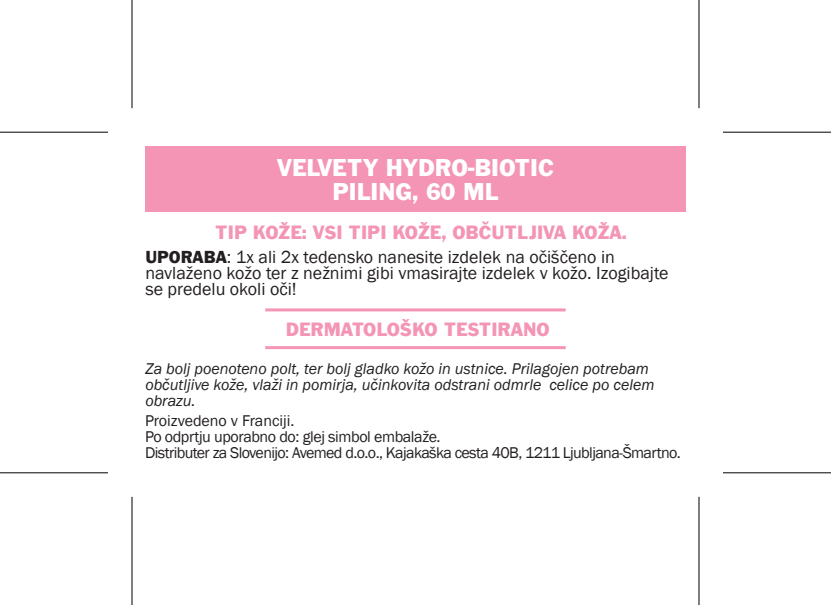
<style>
.page{position:relative;width:831px;height:605px;background:#fff}
.page>*{position:absolute;margin:0;border:0;box-sizing:border-box;transform-origin:0 0}
.t1{font:25.2px/24px "Franklin Gothic";color:#fff;text-align:center}
.t2{font:20px "Franklin Gothic";color:#f495b5}
.t3{font:18px/16px "Franklin Gothic";color:#231f20}
.t4{font:italic 16px/16px "Franklin Gothic";color:#231f20}
.t5{font:16px/16px "Franklin Gothic";letter-spacing:-.035em;color:#231f20}
.s1{font-style:inherit}
</style>
<div class="page">
<div style="left:145px;top:146px;width:541px;height:65px;background:#f495b5"></div>
<svg style="left:482px;top:221px;width:7px;height:3px"></svg>
<hr style="left:265px;top:346px;width:301px;height:3px;background:#f495b5">
<hr style="left:265px;top:308px;width:301px;height:3px;background:#f495b5">
<div style="left:0;top:470px;width:108px;height:5px;background:#afafaf"></div>
<div style="left:723px;top:470px;width:108px;height:5px;background:#afafaf"></div>
<hr style="left:0;top:131px;width:108px;height:2px;background:#000">
<hr style="left:723px;top:131px;width:108px;height:2px;background:#000">
<hr style="left:0;top:471px;width:108px;height:2px;background:#000">
<hr style="left:723px;top:471px;width:108px;height:2px;background:#000">
<hr style="left:131px;top:0;width:2px;height:108px;background:#000">
<hr style="left:131px;top:496px;width:2px;height:108px;background:#000">
<hr style="left:698px;top:0;width:2px;height:108px;background:#000">
<hr style="left:698px;top:496px;width:2px;height:108px;background:#000">
<h1 class="t1" style="left:277px;top:154px;width:278px">VELVETY HYDRO-BIOTIC<br>PILING, 60 ML</h1>
<p class="t2" style="left:215px;top:220px;width:413px">TIP KOŽE: VSI TIPI KOŽE, OBCUTLJIVA KOŽA.</p>
<p class="t3" style="left:145px;top:249px;width:525px"><span class="s1">UPORABA</span>: 1x ali 2x tedensko nanesite izdelek na očiščeno in navlaženo kožo ter z nežnimi gibi vmasirajte izdelek v kožo. Izogibajte se predelu okoli oči!</p>
<p class="t2" style="left:286px;top:317px;width:265px">DERMATOLOŠKO TESTIRANO</p>
<p class="t4" style="left:145px;top:360px;width:511px">Za bolj poenoteno polt, ter bolj gladko kožo in ustnice. Prilagojen potrebam občutljive kože, vlaži in pomirja, učinkovita odstrani odmrle celice po celem obrazu.</p>
<p class="t5" style="left:145px;top:413px;width:537px">Proizvedeno v Franciji.<br>Po odprtju uporabno do: glej simbol embalaže.<br>Distributer za Slovenijo: Avemed d.o.o., Kajakaška cesta 40B, 1211 Ljubljana-Šmartno.</p>
</div>
